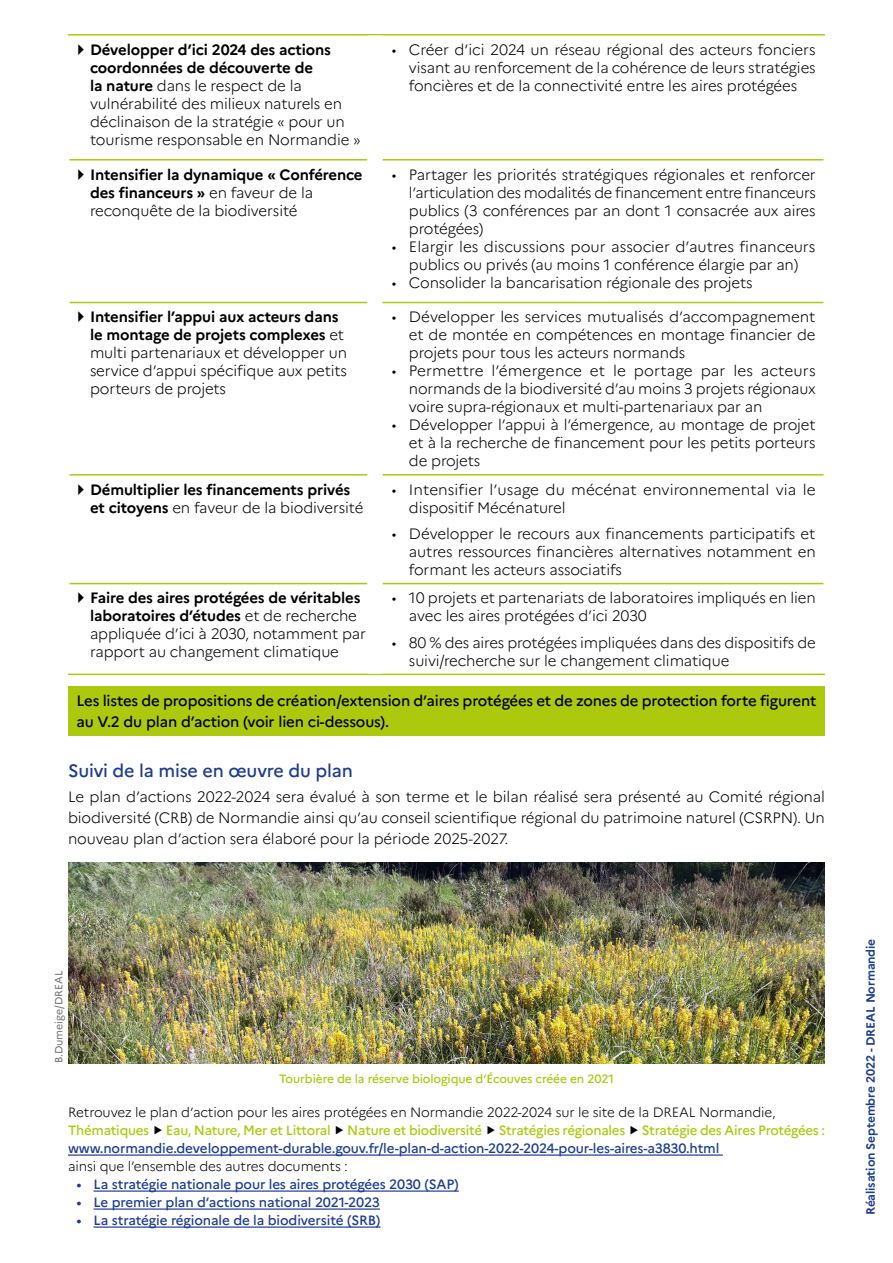
<style>
.page{position:relative;width:893px;height:1263px;background:#fff}
.page>*{position:absolute;margin:0;border:0;box-sizing:border-box;transform-origin:0 0}
.t1{font:500 18px "Marianne";letter-spacing:-.01em;color:#1d3d91}
.t2{font:300 15px/18px "Marianne";letter-spacing:-.01em;color:#000;text-align:justify}
.t3{font:700 15px/18px "Marianne";letter-spacing:-.01em;color:#000}
.t4{font:500 15px/21px "Marianne";letter-spacing:-.01em;color:#000}
.t5{font:500 13.5px "Marianne";letter-spacing:-.01em;color:#1d3d91}
.t6{font:300 13.5px "Marianne";letter-spacing:-.01em;color:#000}
.t7{font:500 13.5px "Marianne";letter-spacing:-.02em;color:#adc90e}
.t8{font:500 12px "Marianne";letter-spacing:-.01em;color:#adc90e}
.t9{font:700 12px "Marianne";letter-spacing:-.01em;color:#1d3d91}
.t10{font:10.5px "Marianne";color:#706f6f}
.s1{font-weight:700}
.s2{font-weight:300}
</style>
<div class="page">
<hr style="left:68px;top:1154px;width:655px;height:2px;background:#1d3d91">
<hr style="left:94px;top:1190px;width:365px;height:2px;background:#1d3d91">
<hr style="left:94px;top:1208px;width:286px;height:2px;background:#1d3d91">
<hr style="left:94px;top:1226px;width:287px;height:2px;background:#1d3d91">
<hr style="left:68px;top:34px;width:307px;height:2px;background:#adc90e">
<hr style="left:375px;top:34px;width:450px;height:2px;background:#adc90e">
<hr style="left:70px;top:159px;width:297px;height:2px;background:#adc90e">
<hr style="left:382px;top:159px;width:441px;height:2px;background:#adc90e">
<hr style="left:70px;top:302px;width:297px;height:1px;background:#adc90e">
<hr style="left:382px;top:302px;width:441px;height:1px;background:#adc90e">
<hr style="left:70px;top:474px;width:297px;height:2px;background:#adc90e">
<hr style="left:382px;top:474px;width:441px;height:2px;background:#adc90e">
<hr style="left:70px;top:583px;width:297px;height:1px;background:#adc90e">
<hr style="left:382px;top:583px;width:441px;height:1px;background:#adc90e">
<hr style="left:68px;top:674px;width:307px;height:1px;background:#adc90e">
<hr style="left:375px;top:674px;width:450px;height:1px;background:#adc90e">
<div style="left:68px;top:686px;width:757px;height:50px;background:#adc90e"></div>
<img style="left:68px;top:862px;width:757px;height:201px">
<p class="t2" style="left:90px;top:39px;width:272px;text-align:left"><span class="s1">Développer d’ici 2024 des actions coordonnées de découverte de<br>la nature</span> dans le respect de la vulnérabilité des milieux naturels en déclinaison de la stratégie « pour un tourisme responsable en Normandie »</p>
<p class="t2" style="left:409px;top:39px;width:408px;text-indent:-17px">• Créer d’ici 2024 un réseau régional des acteurs fonciers visant au renforcement de la cohérence de leurs stratégies foncières et de la connectivité entre les aires protégées</p>
<p class="t3" style="left:90px;top:164px;width:274px">Intensifier la dynamique « Conférence des financeurs » <span class="s2">en faveur de la reconquête de la biodiversité</span></p>
<p class="t2" style="left:409px;top:164px;width:408px;text-indent:-17px">• Partager les priorités stratégiques régionales et renforcer l’articulation des modalités de financement entre financeurs publics (3 conférences par an dont 1 consacrée aux aires protégées)</p>
<p class="t2" style="left:392px;top:236px;width:425px;text-align:center">• Elargir les discussions pour associer d’autres financeurs publics ou privés (au moins 1 conférence élargie par an)</p>
<p class="t2" style="left:392px;top:272px;width:362px">• Consolider la bancarisation régionale des projets</p>
<p class="t2" style="left:90px;top:307px;width:259px;text-align:left"><span class="s1">Intensifier l’appui aux acteurs dans le montage de projets complexes</span> et multi partenariaux et développer un service d’appui spécifique aux petits porteurs de projets</p>
<p class="t2" style="left:409px;top:307px;width:408px;text-indent:-17px">• Développer les services mutualisés d’accompagnement et de montée en compétences en montage financier de projets pour tous les acteurs normands</p>
<p class="t2" style="left:409px;top:361px;width:408px;text-indent:-17px">• Permettre l’émergence et le portage par les acteurs normands de la biodiversité d’au moins 3 projets régionaux voire supra-régionaux et multi-partenariaux par an</p>
<p class="t2" style="left:409px;top:415px;width:408px;text-indent:-17px">• Développer l’appui à l’émergence, au montage de projet et à la recherche de financement pour les petits porteurs de projets</p>
<p class="t3" style="left:90px;top:479px;width:275px">Démultiplier les financements privés et citoyens <span class="s2">en faveur de la biodiversité</span></p>
<p class="t2" style="left:409px;top:479px;width:408px;text-indent:-17px">• Intensifier l’usage du mécénat environnemental via le dispositif Mécénaturel</p>
<p class="t2" style="left:409px;top:523px;width:408px;text-indent:-17px">• Développer le recours aux financements participatifs et autres ressources financières alternatives notamment en formant les acteurs associatifs</p>
<p class="t2" style="left:90px;top:588px;width:277px;text-align:left"><span class="s1">Faire des aires protégées de véritables laboratoires d’études</span> et de recherche appliquée d’ici à 2030, notamment par rapport au changement climatique</p>
<p class="t2" style="left:409px;top:588px;width:408px;text-indent:-17px">• 10 projets et partenariats de laboratoires impliqués en lien avec les aires protégées d’ici 2030</p>
<p class="t2" style="left:409px;top:632px;width:408px;text-indent:-17px">• 80 % des aires protégées impliquées dans des dispositifs de suivi/recherche sur le changement climatique</p>
<p class="t4" style="left:77px;top:689px;width:741px">Les listes de propositions de création/extension d’aires protégées et de zones de protection forte figurent au V.2 du plan d’action (voir lien ci-dessous).</p>
<p class="t1" style="left:68px;top:757px;width:286px">Suivi de la mise en œuvre du plan</p>
<p class="t2" style="left:68px;top:785px;width:759px;line-height:21px">Le plan d’actions 2022-2024 sera évalué à son terme et le bilan réalisé sera présenté au Comité régional biodiversité (CRB) de Normandie ainsi qu’au conseil scientifique régional du patrimoine naturel (CSRPN). Un nouveau plan d’action sera élaboré pour la période 2025-2027.</p>
<p class="t10" style="left:51px;top:1063px;width:94px;rotate:-90deg">B.Dumeige/DREAL</p>
<p class="t8" style="left:279px;top:1069px;width:336px">Tourbière de la réserve biologique d’Écouves créée en 2021</p>
<p class="t6" style="left:68px;top:1102px;width:709px">Retrouvez le plan d’action pour les aires protégées en Normandie 2022-2024 sur le site de la DREAL Normandie,</p>
<p class="t7" style="left:68px;top:1120px;width:758px">Thématiques Eau, Nature, Mer et Littoral Nature et biodiversité Stratégies régionales Stratégie des Aires Protégées :</p>
<p class="t5" style="left:68px;top:1138px;width:653px">www.normandie.developpement-durable.gouv.fr/le-plan-d-action-2022-2024-pour-les-aires-a3830.html</p>
<p class="t6" style="left:68px;top:1156px;width:281px">ainsi que l’ensemble des autres documents :</p>
<p class="t5" style="left:77px;top:1174px;width:384px">• La stratégie nationale pour les aires protégées 2030 (SAP)</p>
<p class="t5" style="left:77px;top:1192px;width:305px">• Le premier plan d’actions national 2021-2023</p>
<p class="t5" style="left:77px;top:1210px;width:306px">• La stratégie régionale de la biodiversité (SRB)</p>
<p class="t9" style="left:861px;top:1215px;width:278px;rotate:-90deg">Réalisation Septembre 2022 - DREAL Normandie</p>
</div>
